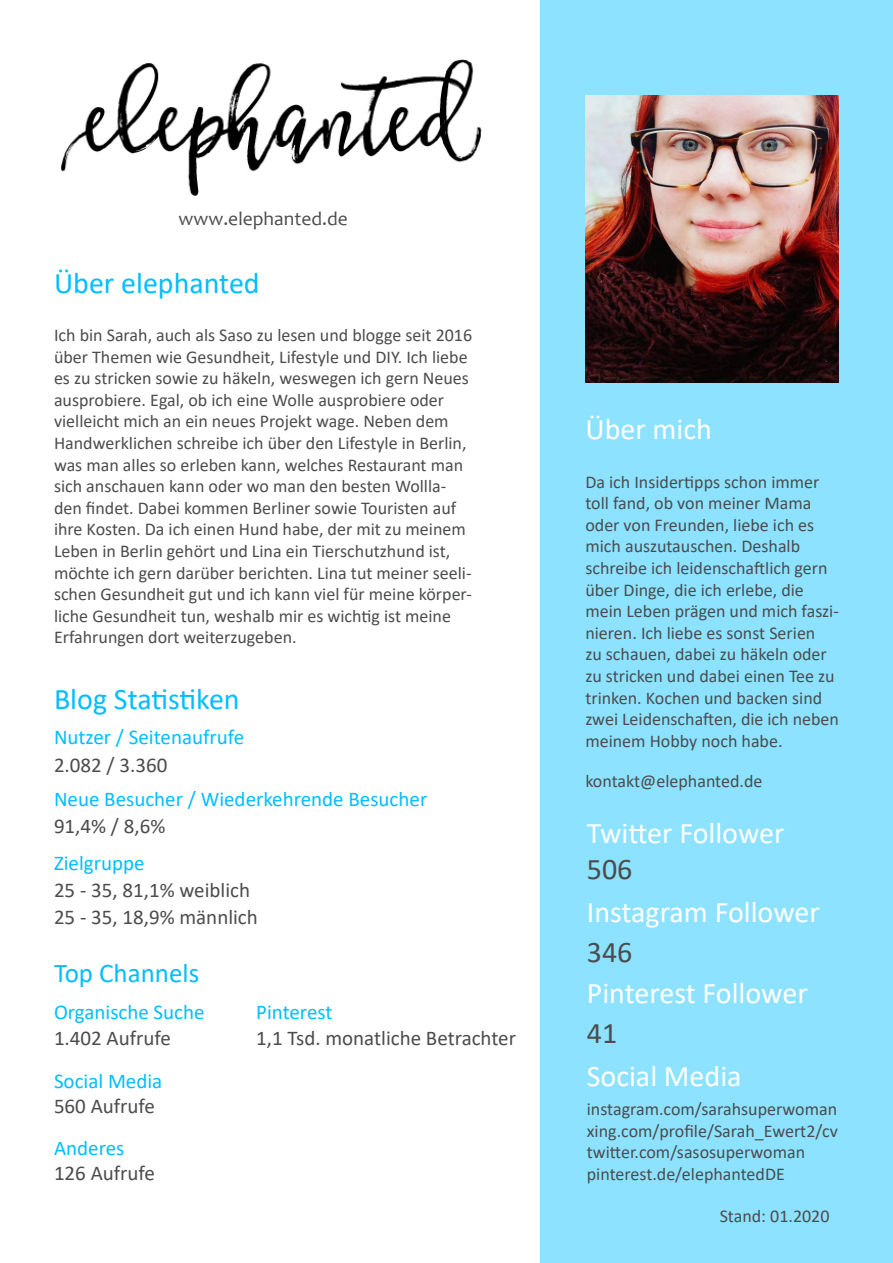
<style>
.page{position:relative;width:893px;height:1263px;background:#fff}
.page>*{position:absolute;margin:0;border:0;box-sizing:border-box;transform-origin:0 0}
.t1{font:30px "Calibri";color:#fff}
.t2{font:30px "Calibri";color:#00beff}
.t3{font:30px "Calibri";color:#4b4c4d}
.t4{font:27px "Calibri";color:#00beff}
.t5{font:21px "Calibri";color:#4b4c4d}
.t6{font:21px "Calibri";color:#00beff}
.t7{font:19.5px "Candara";color:#4b4c4d}
.t8{font:18px/21.6px "Calibri";color:#4b4c4d}
</style>
<div class="page">
<div style="left:540px;top:0;width:353px;height:1263px;background:#8ce2ff"></div>
<img style="left:585px;top:95px;width:254px;height:288px">
<img style="left:61px;top:59px;width:421px;height:137px">
<p class="t7" style="left:179px;top:206px;width:171px">www.elephanted.de</p>
<p class="t2" style="left:54px;top:262px;width:207px">Über elephanted</p>
<p class="t8" style="left:54px;top:324px;width:420px">Ich bin Sarah, auch als Saso zu lesen und blogge seit 2016 über Themen wie Gesundheit, Lifestyle und DIY. Ich liebe es zu stricken sowie zu häkeln, weswegen ich gern Neues ausprobiere. Egal, ob ich eine Wolle ausprobiere oder vielleicht mich an ein neues Projekt wage. Neben dem Handwerklichen schreibe ich über den Lifestyle in Berlin, was man alles so erleben kann, welches Restaurant man sich anschauen kann oder wo man den besten Wollla&shy;den findet. Dabei kommen Berliner sowie Touristen auf ihre Kosten. Da ich einen Hund habe, der mit zu meinem Leben in Berlin gehört und Lina ein Tierschutzhund ist, möchte ich gern darüber berichten. Lina tut meiner seeli&shy;schen Gesundheit gut und ich kann viel für meine körper&shy;liche Gesundheit tun, weshalb mir es wichtig ist meine Erfahrungen dort weiterzugeben.</p>
<p class="t2" style="left:54px;top:678px;width:187px">Blog Statistiken</p>
<p class="t6" style="left:54px;top:722px;width:192px">Nutzer / Seitenaufrufe</p>
<p class="t5" style="left:54px;top:750px;width:115px">2.082 / 3.360</p>
<p class="t6" style="left:54px;top:784px;width:375px">Neue Besucher / Wiederkehrende Besucher</p>
<p class="t5" style="left:54px;top:812px;width:113px">91,4% / 8,6%</p>
<p class="t6" style="left:54px;top:848px;width:92px">Zielgruppe</p>
<p class="t5" style="left:54px;top:876px;width:198px">25 - 35, 81,1% weiblich</p>
<p class="t5" style="left:54px;top:902px;width:205px">25 - 35, 18,9% männlich</p>
<p class="t4" style="left:54px;top:955px;width:147px">Top Channels</p>
<p class="t6" style="left:54px;top:998px;width:152px">Organische Suche</p>
<p class="t6" style="left:256px;top:998px;width:78px">Pinterest</p>
<p class="t5" style="left:54px;top:1023px;width:118px">1.402 Aufrufe</p>
<p class="t5" style="left:256px;top:1023px;width:261px">1,1 Tsd. monatliche Betrachter</p>
<p class="t6" style="left:54px;top:1067px;width:110px">Social Media</p>
<p class="t5" style="left:54px;top:1091px;width:102px">560 Aufrufe</p>
<p class="t6" style="left:54px;top:1134px;width:72px">Anderes</p>
<p class="t5" style="left:54px;top:1158px;width:102px">126 Aufrufe</p>
<p class="t1" style="left:585px;top:408px;width:128px">Über mich</p>
<p class="t8" style="left:585px;top:470px;width:255px">Da ich Insidertipps schon immer toll fand, ob von meiner Mama oder von Freunden, liebe ich es mich auszutauschen. Deshalb schreibe ich leidenschaftlich gern über Dinge, die ich erlebe, die mein Leben prägen und mich faszi&shy;nieren. Ich liebe es sonst Serien<br>zu schauen, dabei zu häkeln oder zu stricken und dabei einen Tee zu trinken. Kochen und backen sind zwei Leidenschaften, die ich neben meinem Hobby noch habe.</p>
<p class="t8" style="left:585px;top:770px;width:179px">kontakt@elephanted.de</p>
<p class="t1" style="left:587px;top:812px;width:199px">Twitter Follower</p>
<p class="t3" style="left:587px;top:848px;width:47px">506</p>
<p class="t1" style="left:587px;top:891px;width:235px">Instagram Follower</p>
<p class="t3" style="left:587px;top:931px;width:47px">346</p>
<p class="t1" style="left:587px;top:972px;width:222px">Pinterest Follower</p>
<p class="t3" style="left:587px;top:1012px;width:32px">41</p>
<p class="t1" style="left:587px;top:1055px;width:156px">Social Media</p>
<p class="t8" style="left:587px;top:1098px;width:252px">instagram.com/sarahsuperwoman</p>
<p class="t8" style="left:587px;top:1119px;width:252px">xing.com/profile/Sarah_Ewert2/cv</p>
<p class="t8" style="left:587px;top:1141px;width:220px">twitter.com/sasosuperwoman</p>
<p class="t8" style="left:587px;top:1162px;width:200px">pinterest.de/elephantedDE</p>
<p class="t8" style="left:720px;top:1205px;width:111px">Stand: 01.2020</p>
</div>
